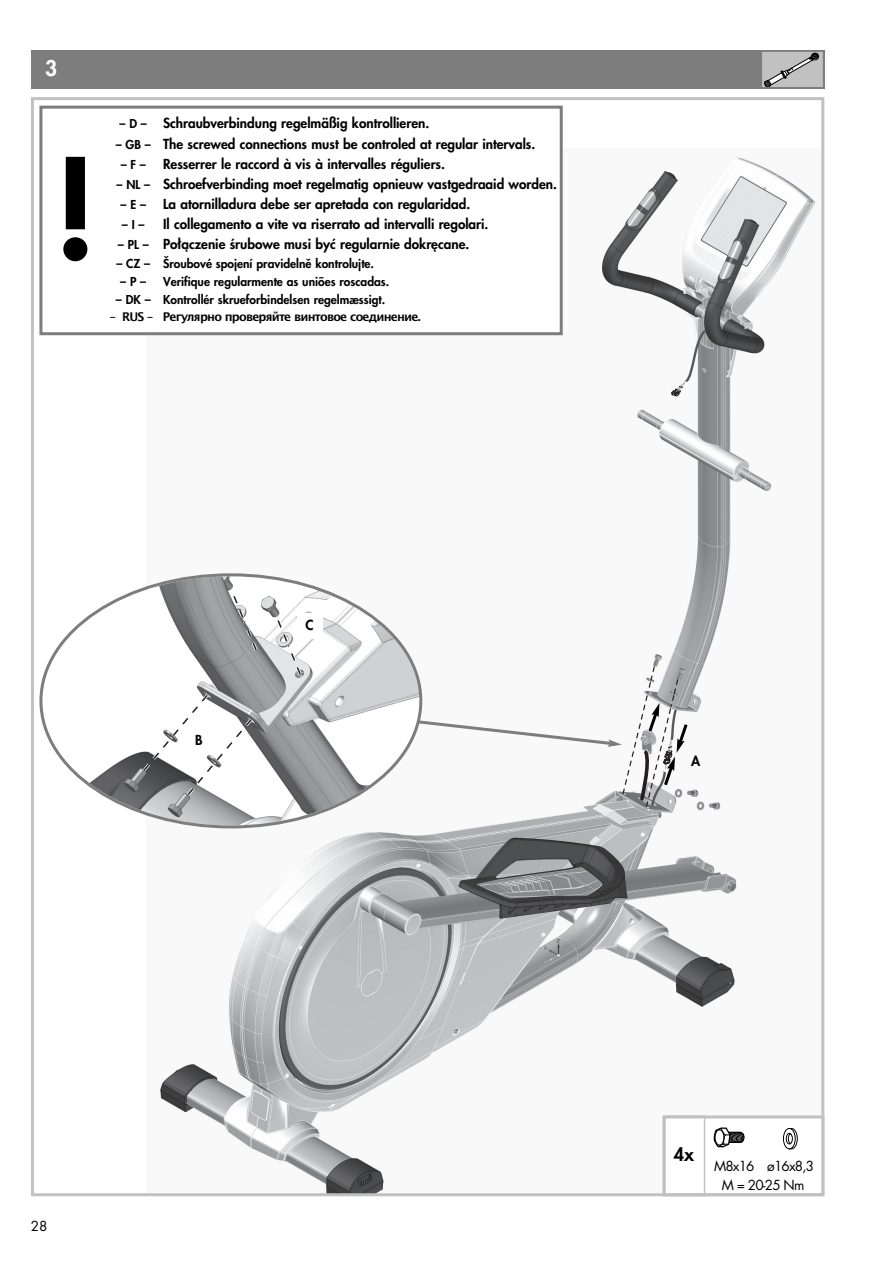
<style>
.page{position:relative;width:893px;height:1263px;background:#fff}
.page>*{position:absolute;margin:0;border:0;box-sizing:border-box;transform-origin:0 0}
.t1{font:800 135px "Futura CE";color:#000}
.t2{font:800 21px "Futura CE";color:#fff}
.t3{font:800 18px "Futura CE";color:#000}
.t4{font:800 13.5px "Futura CE";color:#000}
.t5{font:13.5px/19.6px "Futura CE";letter-spacing:-.06em;color:#000;text-align:center}
.t6{font:800 12px "Futura CE";color:#000}
.t7{font:700 12px "Lucida Grande";letter-spacing:-.065em;color:#000}
.s1{font-size:12px}
</style>
<div class="page">
<img style="left:147px;top:149px;width:668px;height:1043px">
<svg style="left:671px;top:328px;width:36px;height:69px"></svg>
<div style="left:31px;top:50px;width:793px;height:39px;background:#7d7d7d"></div>
<svg style="left:39px;top:573px;width:383px;height:255px"></svg>
<svg style="left:140px;top:588px;width:550px;height:220px"></svg>
<div style="left:42px;top:109px;width:517px;height:223px;background:#fff"></div>
<div style="left:39px;top:106px;width:523px;height:229px;border:3px solid #7d7d7d"></div>
<div style="left:665px;top:1118px;width:156px;height:75px;background:#fff"></div>
<svg style="left:713px;top:1127px;width:32px;height:21px"></svg>
<div style="left:714px;top:1129px;width:10px;height:16px;border:1px solid #000;border-radius:50%"></div>
<div style="left:662px;top:1115px;width:162px;height:81px;border:3px solid #c1c1c1"></div>
<div style="left:662px;top:1115px;width:43px;height:81px;border:2px solid #c1c1c1"></div>
<svg style="left:782px;top:1128px;width:16px;height:22px"></svg>
<div style="left:762px;top:52px;width:60px;height:35px;background:#c1c1c1"></div>
<svg style="left:764px;top:53px;width:54px;height:33px"></svg>
<h2 class="t2" style="left:45px;top:58px;width:14px">3</h2>
<h1 class="t1" style="left:53px;top:144px;width:45px">!</h1>
<p class="t4" style="left:120px;top:117px;width:311px"><span class="s1">– D –</span> Schraubverbindung regelmäßig kontrollieren.</p>
<p class="t4" style="left:116px;top:137px;width:421px"><span class="s1">– GB –</span> The screwed connections must be controled at regular intervals.</p>
<p class="t6" style="left:121px;top:158px;width:27px">– F –</p>
<p class="t4" style="left:163px;top:157px;width:283px">Resserrer le raccord à vis à intervalles réguliers.</p>
<p class="t4" style="left:116px;top:177px;width:442px"><span class="s1">– NL –</span> Schroefverbinding moet regelmatig opnieuw vastgedraaid worden.</p>
<p class="t6" style="left:120px;top:199px;width:27px">– E –</p>
<p class="t4" style="left:163px;top:197px;width:309px">La atornilladura debe ser apretada con regularidad.</p>
<p class="t6" style="left:122px;top:219px;width:24px">– I –</p>
<p class="t4" style="left:163px;top:218px;width:327px">Il collegamento a vite va riserrato ad intervalli regolari.</p>
<p class="t4" style="left:118px;top:238px;width:353px"><span class="s1">– PL –</span> Połączenie śrubowe musi być regularnie dokręcane.</p>
<p class="t6" style="left:116px;top:258px;width:259px">– CZ – Šroubové spojení pravidelně kontrolujte.</p>
<p class="t6" style="left:120px;top:276px;width:27px">– P –</p>
<p class="t6" style="left:163px;top:276px;width:228px">Verifique regularmente as uniões roscadas.</p>
<p class="t6" style="left:116px;top:294px;width:271px">– DK – Kontrollér skrueforbindelsen regelmæssigt.</p>
<p class="t7" style="left:110px;top:310px;width:312px">– RUS – Регулярно проверяйте винтовое соединение.</p>
<p class="t4" style="left:195px;top:733px;width:9px">B</p>
<p class="t4" style="left:305px;top:619px;width:10px">C</p>
<p class="t4" style="left:691px;top:754px;width:11px">A</p>
<p class="t5" style="left:31px;top:1217px;width:18px">28</p>
<h3 class="t3" style="left:673px;top:1146px;width:22px">4x</h3>
<p class="t5" style="left:714px;top:1157px;width:101px">M8x16 ø16x8,3<br>M = 20-25 Nm</p>
</div>
